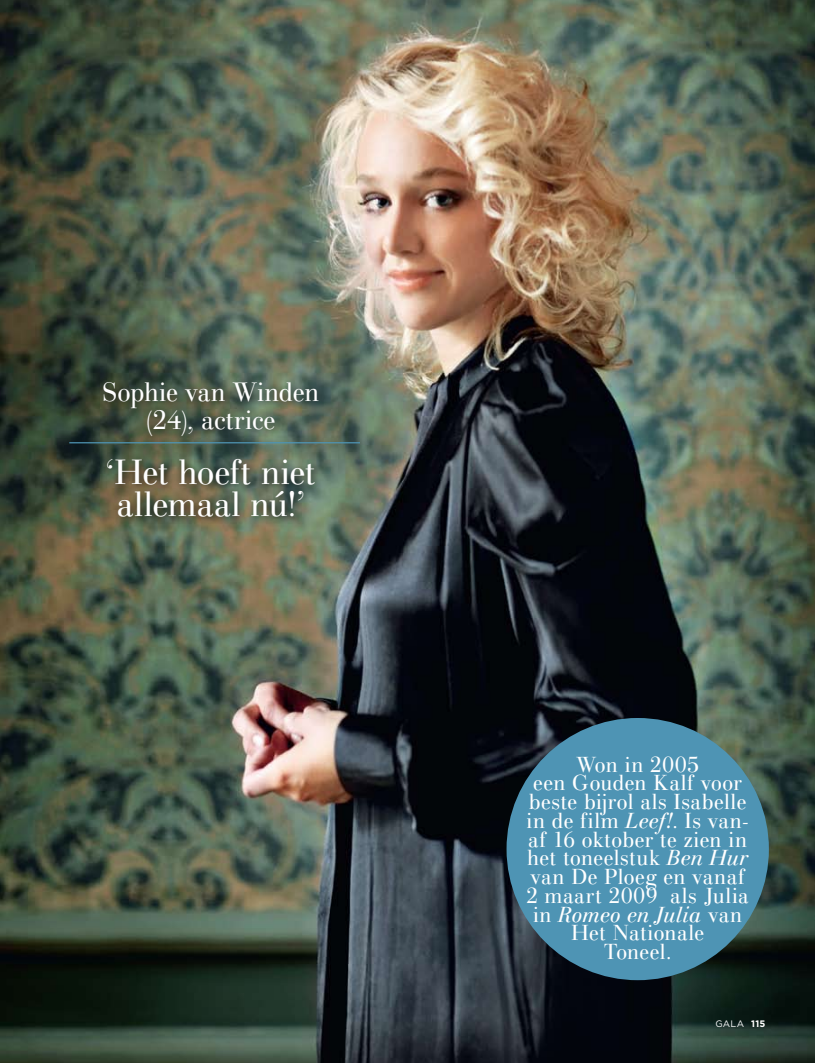
<style>
.page{position:relative;width:815px;height:1063px;background:#fff}
.page>*{position:absolute;margin:0;border:0;box-sizing:border-box;transform-origin:0 0}
.t1{font:300 36.25px/32.5px "Linotype Gianotten";letter-spacing:-.045em;color:#fff;text-align:center}
.t2{font:300 27.5px/27.5px "Linotype Gianotten";letter-spacing:-.03em;color:#fff;text-align:center}
.t3{font:300 22.5px/18.8px "Linotype Gianotten";letter-spacing:-.01em;color:#fff;text-align:center}
.t4{font:9.38px "Gotham";color:#fff}
.s1{font-style:italic}
.s2{font-weight:700}
</style>
<div class="page">
<img style="left:0;top:0;width:815px;height:1063px">
<div style="left:97px;top:376px;width:228px;height:148px;background:#000;opacity:.75"></div>
<div style="left:506px;top:718px;width:262px;height:262px;background:#4e94b4;border-radius:50%"></div>
<div style="left:60px;top:433px;width:311px;height:25px;background:#000;opacity:.75"></div>
<hr style="left:69px;top:442px;width:291px;height:1px;background:#4e94b4">
<p class="t2" style="left:102px;top:378px;width:219px">Sophie van Winden (24), actrice</p>
<p class="t1" style="left:105px;top:455px;width:213px">‘Het hoeft niet allemaal nú!’</p>
<p class="t3" style="left:526px;top:755px;width:225px">Won in 2005<br>een Gouden Kalf voor beste bijrol als Isabelle in de film <span class="s1">Leef!</span>. Is van&shy;af 16 oktober te zien in het toneelstuk <span class="s1">Ben Hur </span>van De Ploeg en vanaf<br>2 maart 2009 als Julia in <span class="s1">Romeo en Julia</span> van<br>Het Nationale<br>Toneel.</p>
<p class="t4" style="left:715px;top:1018px;width:52px">GALA <span class="s2">115</span></p>
</div>
